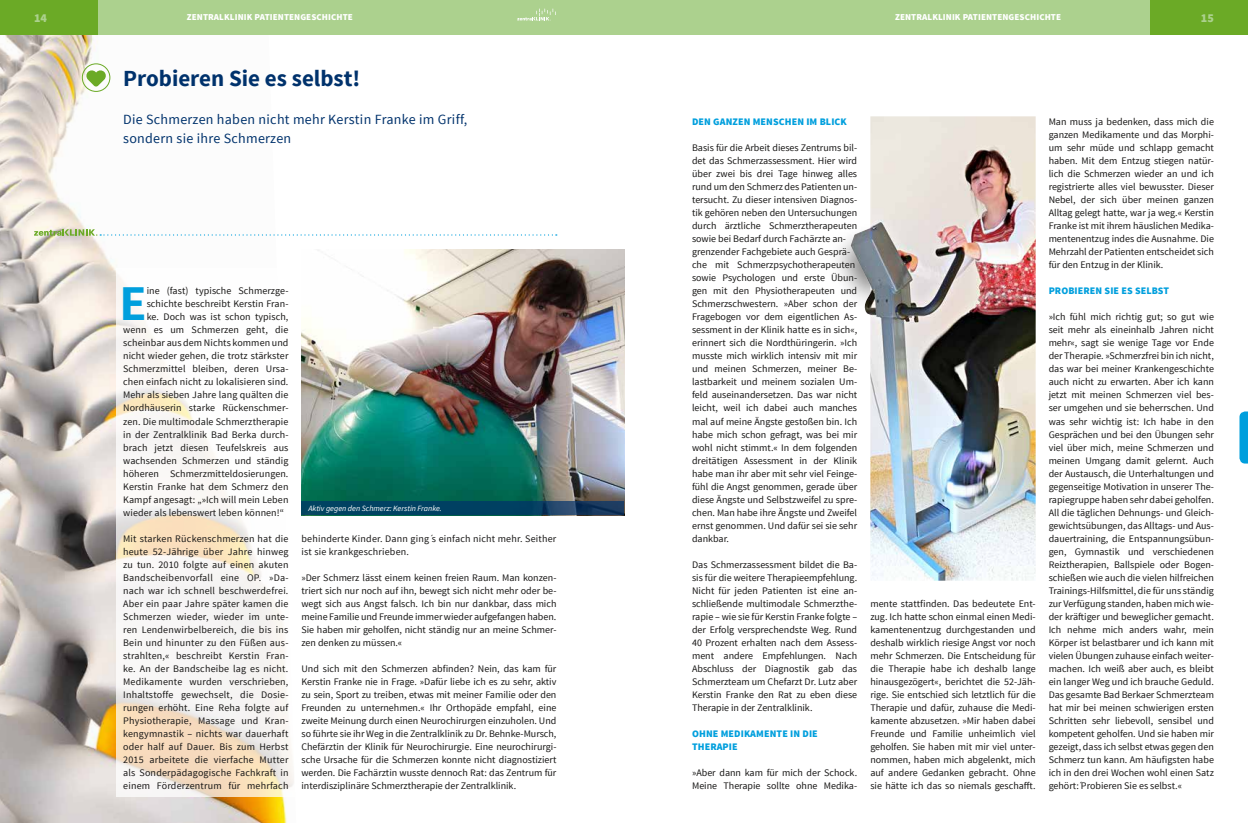
<style>
.page{position:relative;width:1248px;height:823px;background:#fff}
.page>*{position:absolute;margin:0;border:0;box-sizing:border-box;transform-origin:0 0}
.t1{font:700 49.9px "Source Sans Pro";color:#009fdd}
.t2{font:700 23px "Source Sans Pro";color:#00326c}
.t3{font:14px/19px "Source Sans Pro";letter-spacing:.02em;color:#00326c}
.t4{font:900 12px "Source Sans Pro";color:#acd18e}
.t5{font:10px/13px "Source Sans Pro";color:#181716;text-align:justify}
.t6{font:10px/13px "Source Sans Pro";letter-spacing:.02em;color:#181716}
.t7{font:900 10px/13px "Source Sans Pro";letter-spacing:.01em;color:#009fdd}
.t8{font:900 9px "Source Sans Pro";letter-spacing:.01em;color:#fff}
.t9{font:9px "Source Sans Pro";letter-spacing:.01em;color:#fff}
.t10{font:italic 8px "Source Sans Pro";color:#fff}
.s1{font-weight:900}
</style>
<div class="page">
<svg style="left:1239px;top:411px;width:8px;height:52px"></svg>
<img style="left:0;top:34px;width:296px;height:788px">
<svg style="left:116px;top:269px;width:180px;height:527px;fill:#faf6f6"></svg>
<div style="left:826px;top:224px;width:82px;height:88px;background:#181716;opacity:.62"></div>
<img style="left:850px;top:116px;width:185px;height:464px">
<svg style="left:86px;top:70px;width:20px;height:16px"></svg>
<div style="left:82px;top:63px;width:28px;height:29px;border:1px solid #6baa26;border-radius:50%"></div>
<svg style="left:34px;top:229px;width:522px;height:6px"></svg>
<img style="left:301px;top:249px;width:323px;height:266px">
<svg style="left:301px;top:501px;width:323px;height:13px;background:#073f61"></svg>
<div style="left:0;top:0;width:1247px;height:34px;background:#acd18e"></div>
<div style="left:0;top:0;width:97px;height:34px;background:#6baa26"></div>
<svg style="left:517px;top:9px;width:39px;height:12px"></svg>
<div style="left:1150px;top:0;width:97px;height:34px;background:#6baa26"></div>
<p class="t9" style="left:187px;top:12px;width:103px"><span class="s1">THEMA |</span> KOLUMNENTITEL</p>
<p class="t9" style="left:959px;top:12px;width:103px"><span class="s1">THEMA |</span> KOLUMNENTITEL</p>
<p class="t4" style="left:34px;top:10px;width:15px">14</p>
<p class="t8" style="left:187px;top:12px;width:167px">ZENTRALKLINIK PATIENTENGESCHICHTE</p>
<p class="t8" style="left:895px;top:12px;width:167px">ZENTRALKLINIK PATIENTENGESCHICHTE</p>
<p class="t4" style="left:1200px;top:10px;width:15px">15</p>
<h2 class="t2" style="left:123px;top:64px;width:239px">Probieren Sie es selbst!</h2>
<h3 class="t3" style="left:123px;top:110px;width:345px">Die Schmerzen haben nicht mehr Kerstin Franke im Griff, sondern sie ihre Schmerzen</h3>
<h1 class="t1" style="left:119px;top:271px;width:29px">E</h1>
<p class="t5" style="left:147px;top:284px;width:143px">ine (fast) typische Schmerzge-</p>
<p class="t5" style="left:147px;top:297px;width:143px">schichte beschreibt Kerstin Fran-</p>
<p class="t5" style="left:147px;top:310px;width:143px">ke. Doch was ist schon typisch,</p>
<p class="t5" style="left:123px;top:323px;width:167px">wenn es um Schmerzen geht, die</p>
<p class="t5" style="left:123px;top:336px;width:167px">scheinbar aus dem Nichts kommen und</p>
<p class="t5" style="left:123px;top:349px;width:167px">nicht wieder gehen, die trotz stärkster</p>
<p class="t5" style="left:123px;top:362px;width:167px">Schmerzmittel bleiben, deren Ursa-</p>
<p class="t5" style="left:123px;top:375px;width:167px">chen einfach nicht zu lokalisieren sind.</p>
<p class="t5" style="left:123px;top:388px;width:167px">Mehr als sieben Jahre lang quälten die</p>
<p class="t5" style="left:123px;top:401px;width:167px">Nordhäuserin starke Rückenschmer-</p>
<p class="t5" style="left:123px;top:414px;width:167px">zen. Die multimodale Schmerztherapie</p>
<p class="t5" style="left:123px;top:427px;width:167px">in der Zentralklinik Bad Berka durch-</p>
<p class="t5" style="left:123px;top:440px;width:167px">brach jetzt diesen Teufelskreis aus</p>
<p class="t5" style="left:123px;top:453px;width:167px">wachsenden Schmerzen und ständig</p>
<p class="t5" style="left:123px;top:466px;width:167px">höheren Schmerzmitteldosierungen.</p>
<p class="t5" style="left:123px;top:479px;width:167px">Kerstin Franke hat dem Schmerz den</p>
<p class="t5" style="left:123px;top:492px;width:167px">Kampf angesagt: „»Ich will mein Leben</p>
<p class="t5" style="left:123px;top:505px;width:162px">wieder als lebenswert leben können!“</p>
<p class="t5" style="left:123px;top:531px;width:167px">Mit starken Rückenschmerzen hat die heute 52-Jährige über Jahre hinweg zu tun. 2010 folgte auf einen akuten Bandscheibenvorfall eine OP. »Da&shy;nach war ich schnell beschwerdefrei.<br>Aber ein paar Jahre später kamen die Schmerzen wieder, wieder im unte&shy;ren Lendenwirbelbereich, die bis ins Bein und hinunter zu den Füßen aus&shy;strahlten,« beschreibt Kerstin Fran&shy;ke. An der Bandscheibe lag es nicht.<br>Medikamente wurden verschrieben, Inhaltstoffe gewechselt, die Dosie&shy;rungen erhöht. Eine Reha folgte auf Physiotherapie, Massage und Kran&shy;kengymnastik – nichts war dauerhaft oder half auf Dauer. Bis zum Herbst 2015 arbeitete die vierfache Mutter als Sonderpädagogische Fachkraft in einem Förderzentrum für mehrfach</p>
<p class="t10" style="left:308px;top:502px;width:135px">Aktiv gegen den Schmerz: Kerstin Franke.</p>
<p class="t6" style="left:301px;top:531px;width:256px">behinderte Kinder. Dann ging ́s einfach nicht mehr. Seither ist sie krankgeschrieben.</p>
<p class="t5" style="left:301px;top:570px;width:256px">»Der Schmerz lässt einem keinen freien Raum. Man konzen&shy;triert sich nur noch auf ihn, bewegt sich nicht mehr oder be&shy;wegt sich aus Angst falsch. Ich bin nur dankbar, dass mich meine Familie und Freunde immer wieder aufgefangen haben.<br>Sie haben mir geholfen, nicht ständig nur an meine Schmer&shy;zen denken zu müssen.«</p>
<p class="t5" style="left:301px;top:661px;width:256px">Und sich mit den Schmerzen abfinden? Nein, das kam für Kerstin Franke nie in Frage. »Dafür liebe ich es zu sehr, aktiv zu sein, Sport zu treiben, etwas mit meiner Familie oder den Freunden zu unternehmen.« Ihr Orthopäde empfahl, eine zweite Meinung durch einen Neurochirurgen einzuholen. Und so führte sie ihr Weg in die Zentralklinik zu Dr. Behnke-Mursch, Chefärztin der Klinik für Neurochirurgie. Eine neurochirurgi&shy;sche Ursache für die Schmerzen konnte nicht diagnostiziert werden. Die Fachärztin wusste dennoch Rat: das Zentrum für interdisziplinäre Schmerztherapie der Zentralklinik.</p>
<p class="t7" style="left:692px;top:116px;width:156px">DEN GANZEN MENSCHEN IM BLICK</p>
<p class="t5" style="left:692px;top:141px;width:167px;text-align:left">Basis für die Arbeit dieses Zentrums bil&shy;det das Schmerzassessment. Hier wird über zwei bis drei Tage hinweg alles rund um den Schmerz des Patienten un&shy;tersucht. Zu dieser intensiven Diagnos&shy;tik gehören neben den Untersuchungen durch ärztliche Schmerztherapeuten sowie bei Bedarf durch Fachärzte an&shy;grenzender Fachgebiete auch Gesprä&shy;che mit Schmerzpsychotherapeuten sowie Psychologen und erste Übun&shy;gen mit den Physiotherapeuten und Schmerzschwestern. »Aber schon der Fragebogen vor dem eigentlichen As&shy;sessment in der Klinik hatte es in sich«, erinnert sich die Nordthüringerin. »Ich musste mich wirklich intensiv mit mir und meinen Schmerzen, meiner Be&shy;lastbarkeit und meinem sozialen Um&shy;feld auseinandersetzen. Das war nicht leicht, weil ich dabei auch manches mal auf meine Ängste gestoßen bin. Ich habe mich schon gefragt, was bei mir wohl nicht stimmt.« In dem folgenden dreitätigen Assessment in der Klinik habe man ihr aber mit sehr viel Feinge&shy;fühl die Angst genommen, gerade über diese Ängste und Selbstzweifel zu spre&shy;chen. Man habe ihre Ängste und Zweifel ernst genommen. Und dafür sei sie sehr dankbar.</p>
<p class="t5" style="left:692px;top:557px;width:167px">Das Schmerzassessment bildet die Ba&shy;sis für die weitere Therapieempfehlung.<br>Nicht für jeden Patienten ist eine an&shy;schließende multimodale Schmerzthe&shy;rapie – wie sie für Kerstin Franke folgte – der Erfolg versprechendste Weg. Rund 40 Prozent erhalten nach dem Assess&shy;ment andere Empfehlungen. Nach Abschluss der Diagnostik gab das Schmerzteam um Chefarzt Dr. Lutz aber Kerstin Franke den Rat zu eben diese Therapie in der Zentralklinik.</p>
<p class="t7" style="left:692px;top:727px;width:127px">OHNE MEDIKAMENTE IN DIE<br>THERAPIE</p>
<p class="t5" style="left:692px;top:765px;width:167px">»Aber dann kam für mich der Schock.<br>Meine Therapie sollte ohne Medika-</p>
<p class="t5" style="left:870px;top:596px;width:167px">mente stattfinden. Das bedeutete Ent&shy;zug. Ich hatte schon einmal einen Medi&shy;kamentenentzug durchgestanden und deshalb wirklich riesige Angst vor noch mehr Schmerzen. Die Entscheidung für die Therapie habe ich deshalb lange hinausgezögert«, berichtet die 52-Jäh&shy;rige. Sie entschied sich letztlich für die Therapie und dafür, zuhause die Medi&shy;kamente abzusetzen. »Mir haben dabei Freunde und Familie unheimlich viel geholfen. Sie haben mit mir viel unter&shy;nommen, haben mich abgelenkt, mich auf andere Gedanken gebracht. Ohne sie hätte ich das so niemals geschafft.</p>
<p class="t5" style="left:1048px;top:115px;width:167px">Man muss ja bedenken, dass mich die ganzen Medikamente und das Morphi&shy;um sehr müde und schlapp gemacht haben. Mit dem Entzug stiegen natür&shy;lich die Schmerzen wieder an und ich registrierte alles viel bewusster. Dieser Nebel, der sich über meinen ganzen Alltag gelegt hatte, war ja weg.« Kerstin Franke ist mit ihrem häuslichen Medika&shy;mentenentzug indes die Ausnahme. Die Mehrzahl der Patienten entscheidet sich für den Entzug in der Klinik.</p>
<p class="t7" style="left:1048px;top:285px;width:122px">PROBIEREN SIE ES SELBST</p>
<p class="t5" style="left:1048px;top:310px;width:167px">»Ich fühl mich richtig gut; so gut wie seit mehr als eineinhalb Jahren nicht mehr«, sagt sie wenige Tage vor Ende der Therapie. »Schmerzfrei bin ich nicht, das war bei meiner Krankengeschichte auch nicht zu erwarten. Aber ich kann jetzt mit meinen Schmerzen viel bes&shy;ser umgehen und sie beherrschen. Und was sehr wichtig ist: Ich habe in den Gesprächen und bei den Übungen sehr viel über mich, meine Schmerzen und meinen Umgang damit gelernt. Auch der Austausch, die Unterhaltungen und gegenseitige Motivation in unserer The&shy;rapiegruppe haben sehr dabei geholfen.<br>All die täglichen Dehnungs- und Gleich&shy;gewichtsübungen, das Alltags- und Aus&shy;dauertraining, die Entspannungsübun&shy;gen, Gymnastik und verschiedenen Reiztherapien, Ballspiele oder Bogen&shy;schießen wie auch die vielen hilfreichen Trainings-Hilfsmittel, die für uns ständig zur Verfügung standen, haben mich wie&shy;der kräftiger und beweglicher gemacht.<br>Ich nehme mich anders wahr, mein Körper ist belastbarer und ich kann mit vielen Übungen zuhause einfach weiter&shy;machen. Ich weiß aber auch, es bleibt ein langer Weg und ich brauche Geduld.<br>Das gesamte Bad Berkaer Schmerzteam hat mir bei meinen schwierigen ersten Schritten sehr liebevoll, sensibel und kompetent geholfen. Und sie haben mir gezeigt, dass ich selbst etwas gegen den Schmerz tun kann. Am häufigsten habe ich in den drei Wochen wohl einen Satz gehört: ́Probieren Sie es selbst.«</p>
</div>
